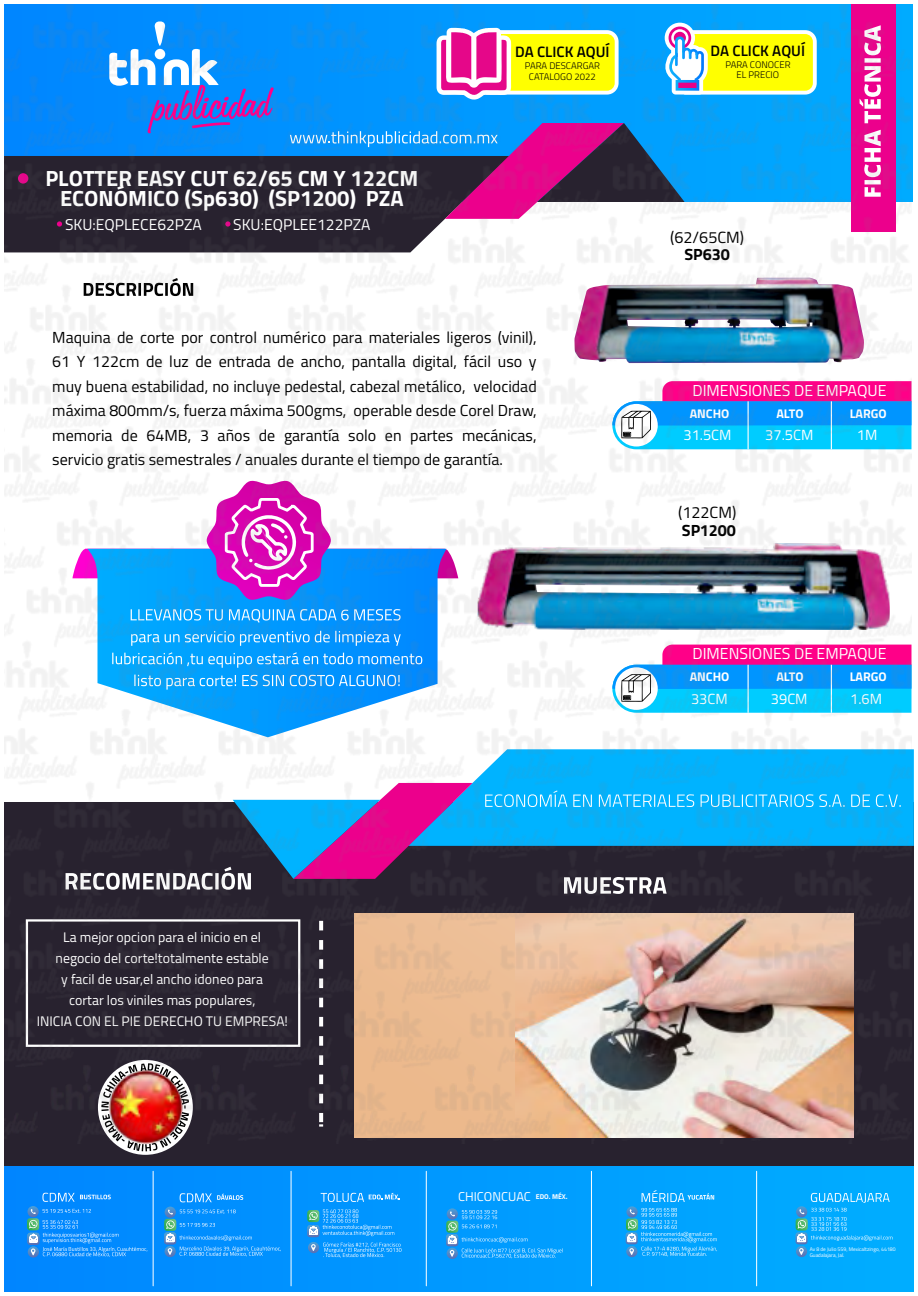
<style>
.page{position:relative;width:918px;height:1296px;background:#fff}
.page>*{position:absolute;margin:0;border:0;box-sizing:border-box;transform-origin:0 0}
.t1{font:700 22px/20px "Titillium Web";color:#fff;text-align:center}
.t2{font:16.4px "Titillium Web";color:#000}
.t3{font:700 16.4px "Titillium Web";color:#000}
.t4{font:16px/24.4px "Titillium Web";color:#000;text-align:justify}
.t5{font:16px "Titillium Web";color:#fff}
.t6{font:15.6px "Titillium Web";color:#fff}
.t7{font:600 15.2px "Titillium Web";color:#000}
.t8{font:14.8px "Titillium Web";color:#fff}
.t9{font:14px/21.2px "Titillium Web";color:#fff;text-align:center}
.t10{font:12.8px "Titillium Web";color:#fff}
.t11{font:700 12.4px "Titillium Web";color:#fff}
.t12{font:300 9.6px/10px "Titillium Web";color:#000;text-align:center}
.t13{font:5.2px/5.6px "Titillium Web";color:#fff}
</style>
<div class="page">
<div style="left:5px;top:801px;width:909px;height:395px;background:#28222f"></div>
<div style="left:5px;top:1166px;width:909px;height:125px;background:linear-gradient(to right,#0085ff,#00aeff)"></div>
<svg style="left:114px;top:1143px;width:63px;height:8px"></svg>
<img style="left:4px;top:4px;width:907px;height:1139px">
<hr style="left:152px;top:1171px;width:2px;height:114px;background:#fff">
<svg style="left:321px;top:1192px;width:78px;height:9px"></svg>
<hr style="left:290px;top:1171px;width:2px;height:114px;background:#fff">
<hr style="left:426px;top:1171px;width:1px;height:114px;background:#fff">
<hr style="left:591px;top:1171px;width:1px;height:114px;background:#fff">
<hr style="left:756px;top:1171px;width:1px;height:114px;background:#fff">
<svg style="left:795px;top:1192px;width:97px;height:64px;background:#1bb0f9"></svg>
<svg style="left:626px;top:1189px;width:91px;height:67px;background:#24adf9"></svg>
<svg style="left:446px;top:1208px;width:116px;height:50px;background:#1aa3f9"></svg>
<svg style="left:307px;top:1209px;width:94px;height:48px;background:#25a2f9"></svg>
<svg style="left:164px;top:1193px;width:117px;height:63px;background:#1998fa"></svg>
<svg style="left:27px;top:1192px;width:120px;height:65px;background:#1b94fa"></svg>
<svg style="left:664px;top:23px;width:153px;height:72px"></svg>
<svg style="left:429px;top:20px;width:189px;height:91px;background:#aab794"></svg>
<h1 class="t1" style="left:45px;top:168px;width:374px">PLOTTER EASY CUT 62/65 CM Y 122CM<br>ECONÓMICO (Sp630) (SP1200) PZA</h1>
<p class="t6" style="left:65px;top:212px;width:138px">SKU:EQPLECE62PZA</p>
<p class="t6" style="left:233px;top:212px;width:139px">SKU:EQPLEE122PZA</p>
<p class="t7" style="left:515px;top:40px;width:96px">DA CLICK AQUÍ</p>
<p class="t12" style="left:525px;top:61px;width:77px">PARA DESCARGAR<br>CATALOGO 2022</p>
<p class="t4" style="left:52px;top:325px;width:486px">Maquina de corte por control numérico para materiales ligeros (vinil), 61 Y 122cm de luz de entrada de ancho, pantalla digital, fácil uso y muy buena estabilidad, no incluye pedestal, cabezal metálico, velocidad máxima 800mm/s, fuerza máxima 500gms, operable desde Corel Draw, memoria de 64MB, 3 años de garantía solo en partes mecánicas, servicio gratis semestrales / anuales durante el tiempo de garantía.</p>
<p class="t7" style="left:710px;top:38px;width:96px">DA CLICK AQUÍ</p>
<p class="t12" style="left:725px;top:59px;width:67px">PARA CONOCER<br>EL PRECIO</p>
<p class="t2" style="left:670px;top:224px;width:76px">(62/65CM)</p>
<p class="t3" style="left:684px;top:241px;width:47px">SP630</p>
<p class="t5" style="left:692px;top:378px;width:196px">DIMENSIONES DE EMPAQUE</p>
<p class="t11" style="left:690px;top:403px;width:41px">ANCHO</p>
<p class="t11" style="left:776px;top:403px;width:29px">ALTO</p>
<p class="t11" style="left:850px;top:403px;width:39px">LARGO</p>
<p class="t8" style="left:683px;top:423px;width:50px">31.5CM</p>
<p class="t8" style="left:765px;top:423px;width:50px">37.5CM</p>
<p class="t8" style="left:857px;top:423px;width:22px">1M</p>
<p class="t2" style="left:678px;top:499px;width:60px">(122CM)</p>
<p class="t3" style="left:682px;top:517px;width:56px">SP1200</p>
<p class="t5" style="left:692px;top:641px;width:196px">DIMENSIONES DE EMPAQUE</p>
<p class="t11" style="left:690px;top:666px;width:41px">ANCHO</p>
<p class="t11" style="left:776px;top:666px;width:29px">ALTO</p>
<p class="t11" style="left:850px;top:666px;width:39px">LARGO</p>
<p class="t8" style="left:691px;top:687px;width:38px">33CM</p>
<p class="t8" style="left:771px;top:687px;width:38px">39CM</p>
<p class="t8" style="left:850px;top:687px;width:33px">1.6M</p>
<p class="t9" style="left:37px;top:925px;width:253px">La mejor opcion para el inicio en el<br>negocio del corte!totalmente estable<br>y facil de usar,el ancho idoneo para<br>cortar los viniles mas populares,<br>INICIA CON EL PIE DERECHO TU EMPRESA!</p>
<p class="t10" style="left:458px;top:1186px;width:111px">CHICONCUAC <sup>EDO.</sup> <sup>MÉX.</sup></p>
<p class="t13" style="left:810px;top:1246px;width:88px">Av 8 de Julio 559, Mexicaltzingo, 44180<br>Guadalajara, Jal.</p>
</div>
